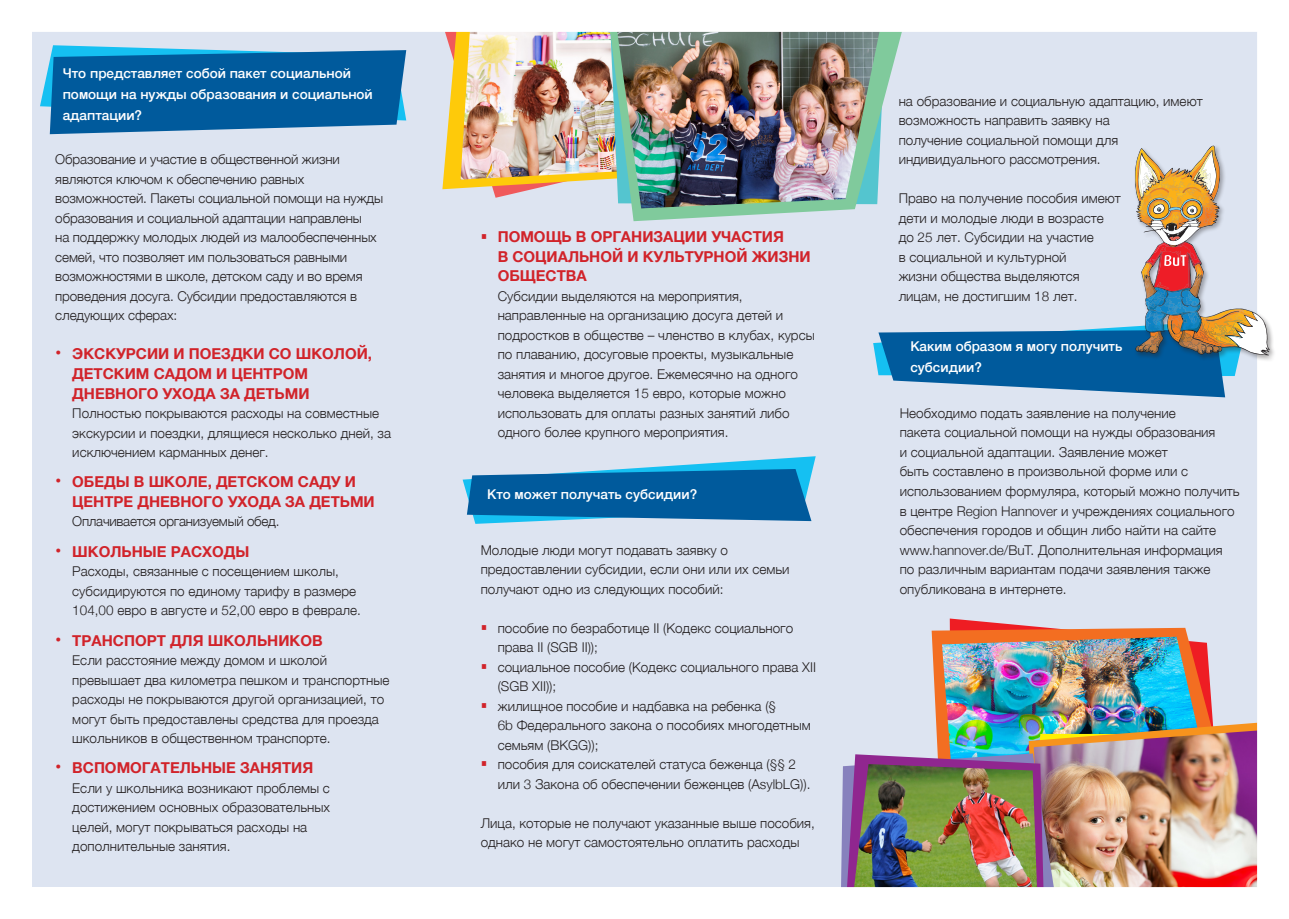
<style>
.page{position:relative;width:1289px;height:919px;background:#fff}
.page>*{position:absolute;margin:0;border:0;box-sizing:border-box;transform-origin:0 0}
.t1{font:700 15px/19.5px "Helvetica Neue";color:#d1232a}
.t2{font:300 13.5px/19.5px "Helvetica Neue";color:#231f20}
.t3{font:500 13.5px/21px "Helvetica Neue";color:#fff}
.t4{font:300 13.5px "Helvetica Neue";letter-spacing:-.02em;color:#231f20}
.s1{font-weight:400;font-size:18px}
.s2{font-family:"Antenna Cond";font-weight:900;font-size:18px}
.s3{font-family:"Antenna Cond";font-weight:900;font-size:18px;color:#d1232a}
</style>
<div class="page">
<img style="left:32px;top:31px;width:1226px;height:857px">
<svg style="left:40px;top:45px;width:366px;height:89px;background:#1d71ab"></svg>
<svg style="left:462px;top:456px;width:353px;height:68px;background:#3a88bb"></svg>
<div style="left:1133px;top:144px;width:142px;height:218px;background:#231f20;opacity:.36"></div>
<svg style="left:873px;top:145px;width:396px;height:252px;background:#acbece"></svg>
<p class="t3" style="left:63px;top:61px;width:311px">Что представляет собой пакет социальной помощи на нужды образования и социальной адаптации?</p>
<p class="t2" style="left:55px;top:149px;width:329px">Образование и участие в общественной жизни являются ключом к обеспечению равных возможностей. Пакеты социальной помощи на нужды образования и социальной адаптации направлены<br>на поддержку молодых людей из малообеспеченных семей, что позволяет им пользоваться равными возможностями в школе, детском саду и во время проведения досуга. Субсидии предоставляются в следующих сферах:</p>
<p class="t1" style="left:72px;top:345px;width:301px;text-indent:-17px"><span class="s1">•</span> ЭКСКУРСИИ И ПОЕЗДКИ СО ШКОЛОЙ,<br>ДЕТСКИМ САДОМ И ЦЕНТРОМ<br>ДНЕВНОГО УХОДА ЗА ДЕТЬМИ</p>
<p class="t2" style="left:72px;top:402px;width:320px">Полностью покрываются расходы на совместные экскурсии и поездки, длящиеся несколько дней, за исключением карманных денег.</p>
<p class="t1" style="left:72px;top:472px;width:304px;text-indent:-17px"><span class="s1">•</span> ОБЕДЫ В ШКОЛЕ, ДЕТСКОМ САДУ И<br>ЦЕНТРЕ ДНЕВНОГО УХОДА ЗА ДЕТЬМИ</p>
<p class="t4" style="left:72px;top:510px;width:209px">Оплачивается организуемый обед.</p>
<p class="t1" style="left:55px;top:542px;width:195px"><span class="s1">•</span> ШКОЛЬНЫЕ РАСХОДЫ</p>
<p class="t2" style="left:72px;top:560px;width:290px">Расходы, связанные с посещением школы, субсидируются по единому тарифу в размере<br>104,00 евро в августе и 52,00 евро в феврале.</p>
<p class="t1" style="left:55px;top:630px;width:269px"><span class="s1">•</span> ТРАНСПОРТ ДЛЯ ШКОЛЬНИКОВ</p>
<p class="t2" style="left:72px;top:649px;width:318px">Если расстояние между домом и школой превышает два километра пешком и транспортные расходы не покрываются другой организацией, то могут быть предоставлены средства для проезда школьников в общественном транспорте.</p>
<p class="t1" style="left:55px;top:758px;width:259px"><span class="s1">•</span> ВСПОМОГАТЕЛЬНЫЕ ЗАНЯТИЯ</p>
<p class="t2" style="left:72px;top:777px;width:259px">Если у школьника возникают проблемы с достижением основных образовательных целей, могут покрываться расходы на дополнительные занятия.</p>
<p class="t1" style="left:497px;top:228px;width:314px;text-indent:-17px"><span class="s2">•</span> ПОМОЩЬ В ОРГАНИЗАЦИИ УЧАСТИЯ<br>В СОЦИАЛЬНОЙ И КУЛЬТУРНОЙ ЖИЗНИ<br>ОБЩЕСТВА</p>
<p class="t2" style="left:497px;top:285px;width:318px">Субсидии выделяются на мероприятия, направленные на организацию досуга детей и подростков в обществе – членство в клубах, курсы по плаванию, досуговые проекты, музыкальные занятия и многое другое. Ежемесячно на одного человека выделяется 15 евро, которые можно использовать для оплаты разных занятий либо одного более крупного мероприятия.</p>
<p class="t3" style="left:487px;top:482px;width:212px">Кто может получать субсидии?</p>
<p class="t2" style="left:480px;top:539px;width:310px">Молодые люди могут подавать заявку о предоставлении субсидии, если они или их семьи получают одно из следующих пособий:</p>
<p class="t2" style="left:497px;top:617px;width:297px;text-indent:-17px"><span class="s3">•</span> пособие по безработице II (Кодекс социального права II (SGB II));</p>
<p class="t2" style="left:497px;top:656px;width:320px;text-indent:-17px"><span class="s3">•</span> социальное пособие (Кодекс социального права XII (SGB XII));</p>
<p class="t2" style="left:497px;top:695px;width:314px;text-indent:-17px"><span class="s3">•</span> жилищное пособие и надбавка на ребенка (§<br>6b Федерального закона о пособиях многодетным семьям (BKGG));</p>
<p class="t2" style="left:497px;top:753px;width:314px;text-indent:-17px"><span class="s3">•</span> пособия для соискателей статуса беженца (§§ 2 или 3 Закона об обеспечении беженцев (AsylbLG)).</p>
<p class="t2" style="left:480px;top:812px;width:335px">Лица, которые не получают указанные выше пособия, однако не могут самостоятельно оплатить расходы</p>
<p class="t2" style="left:898px;top:90px;width:305px">на образование и социальную адаптацию, имеют возможность направить заявку на<br>получение социальной помощи для индивидуального рассмотрения.</p>
<p class="t2" style="left:898px;top:188px;width:224px">Право на получение пособия имеют дети и молодые люди в возрасте до 25 лет. Субсидии на участие<br>в социальной и культурной<br>жизни общества выделяются лицам, не достигшим 18 лет.</p>
<p class="t3" style="left:910px;top:334px;width:213px">Каким образом я могу получить субсидии?</p>
<p class="t2" style="left:899px;top:402px;width:341px">Необходимо подать заявление на получение<br>пакета социальной помощи на нужды образования<br>и социальной адаптации. Заявление может<br>быть составлено в произвольной форме или с использованием формуляра, который можно получить в центре Region Hannover и учреждениях социального обеспечения городов и общин либо найти на сайте www.hannover.de/BuT. Дополнительная информация по различным вариантам подачи заявления также опубликована в интернете.</p>
</div>
